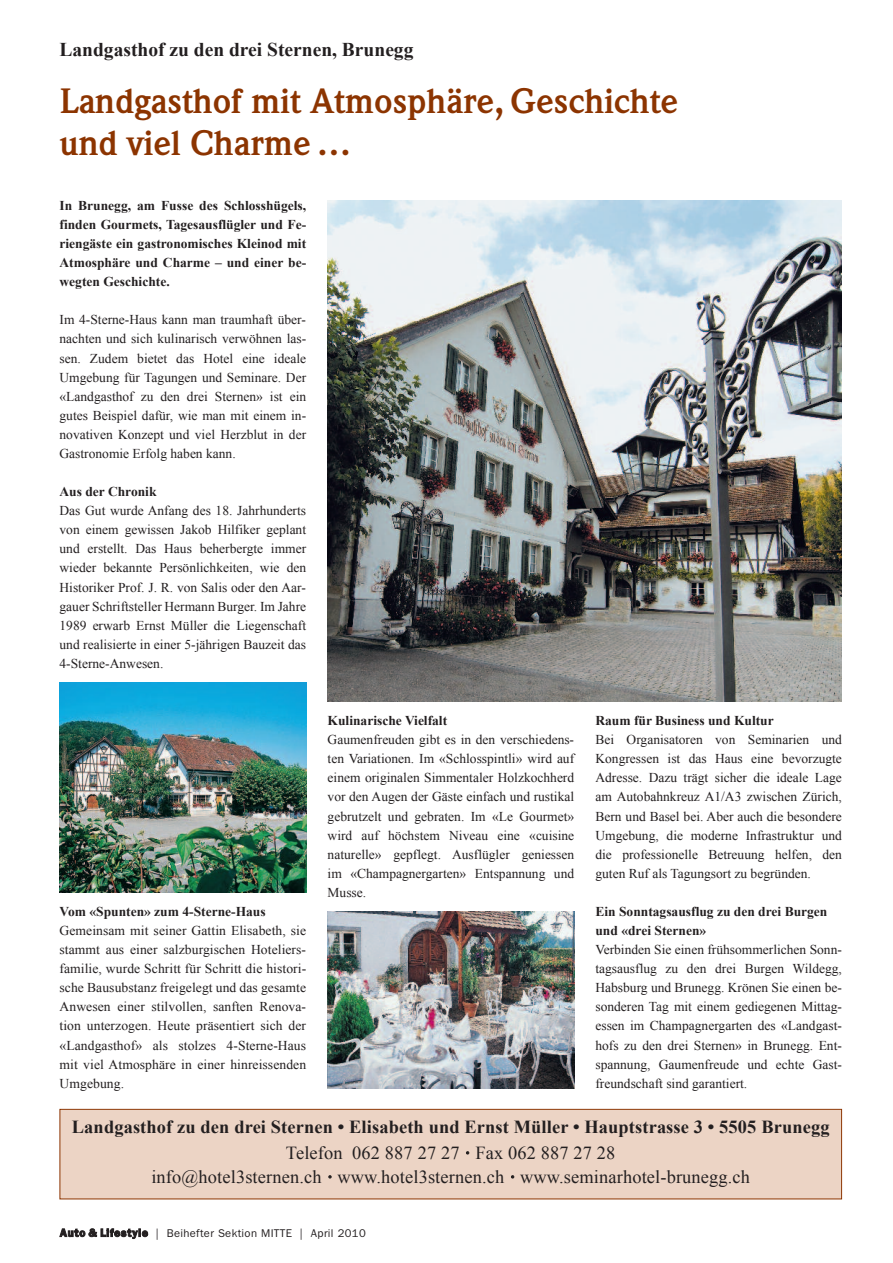
<style>
.page{position:relative;width:893px;height:1263px;background:#fff}
.page>*{position:absolute;margin:0;border:0;box-sizing:border-box;transform-origin:0 0}
.t1{font:700 34.5px/41.4px "Weidemann";color:#8c3400}
.t2{font:700 19.5px "Times New Roman";color:#231f20}
.t3{font:700 18.3px/26.1px "Times New Roman";letter-spacing:.005em;color:#231f20;text-align:center}
.t4{font:18.3px "Times New Roman";letter-spacing:.005em;color:#231f20}
.t5{font:13.5px/19px "Times New Roman";color:#231f20;text-align:justify}
.t6{font:700 13.5px/19px "Times New Roman";color:#231f20;text-align:justify}
.t7{font:11.25px "Franklin Gothic";letter-spacing:.03em;color:#231f20}
.s1{font-weight:400}
.s2{font-weight:700}
.s3{font-weight:600}
</style>
<div class="page">
<img style="left:328px;top:911px;width:246px;height:177px">
<img style="left:328px;top:201px;width:514px;height:500px">
<img style="left:60px;top:682px;width:246px;height:211px">
<div style="left:60px;top:1110px;width:781px;height:88px;background:#ecd4c5"></div>
<div style="left:60px;top:1109px;width:782px;height:90px;border:1px solid #8c3400"></div>
<h2 class="t2" style="left:60px;top:38px;width:355px">Landgasthof zu den drei Sternen, Brunegg</h2>
<h1 class="t1" style="left:60px;top:84px;width:620px">Landgasthof mit Atmosphäre, Geschichte und viel Charme …</h1>
<p class="t6" style="left:60px;top:196px;width:248px">In Brunegg, am Fusse des Schlosshügels, finden Gourmets, Tagesausflügler und Fe&shy;riengäste ein gastronomisches Kleinod mit Atmosphäre und Charme – und einer be&shy;wegten Geschichte.</p>
<p class="t5" style="left:60px;top:310px;width:248px">Im 4-Sterne-Haus kann man traumhaft über&shy;nachten und sich kulinarisch verwöhnen las&shy;sen. Zudem bietet das Hotel eine ideale Umgebung für Tagungen und Seminare. Der «Landgasthof zu den drei Sternen» ist ein gutes Beispiel dafür, wie man mit einem in&shy;novativen Konzept und viel Herzblut in der Gastronomie Erfolg haben kann.</p>
<p class="t6" style="left:60px;top:482px;width:99px">Aus der Chronik</p>
<p class="t5" style="left:60px;top:501px;width:248px">Das Gut wurde Anfang des 18. Jahrhunderts von einem gewissen Jakob Hilfiker geplant und erstellt. Das Haus beherbergte immer wieder bekannte Persönlichkeiten, wie den Historiker Prof. J. R. von Salis oder den Aar&shy;gauer Schriftsteller Hermann Burger. Im Jahre 1989 erwarb Ernst Müller die Liegenschaft und realisierte in einer 5-jährigen Bauzeit das 4-Sterne-Anwesen.</p>
<p class="t6" style="left:595px;top:711px;width:180px">Raum für Business und Kultur</p>
<p class="t5" style="left:595px;top:730px;width:248px">Bei Organisatoren von Seminarien und Kongressen ist das Haus eine bevorzugte Adresse. Dazu trägt sicher die ideale Lage am Autobahnkreuz A1/A3 zwischen Zürich, Bern und Basel bei. Aber auch die besondere Umgebung, die moderne Infrastruktur und die professionelle Betreuung helfen, den guten Ruf als Tagungsort zu begründen.</p>
<p class="t6" style="left:595px;top:902px;width:233px">Ein Sonntagsausflug zu den drei Burgen und «drei Sternen»</p>
<p class="t5" style="left:595px;top:940px;width:248px">Verbinden Sie einen frühsommerlichen Sonn&shy;tagsausflug zu den drei Burgen Wildegg, Habsburg und Brunegg. Krönen Sie einen be&shy;sonderen Tag mit einem gediegenen Mittag&shy;essen im Champagnergarten des «Landgast&shy;hofs zu den drei Sternen» in Brunegg. Ent&shy;spannung, Gaumenfreude und echte Gast&shy;freundschaft sind garantiert.</p>
<h3 class="t3" style="left:72px;top:1114px;width:759px">Landgasthof zu den drei Sternen • Elisabeth und Ernst Müller • Hauptstrasse 3 • 5505 Brunegg<br><span class="s1">Telefon 062 887 27 27</span> · <span class="s1">Fax 062 887 27 28</span></h3>
<h3 class="t4" style="left:151px;top:1167px;width:600px">info@hotel3sternen.ch <span class="s2">·</span> www.hotel3sternen.ch <span class="s2">·</span> www.seminarhotel-brunegg.ch</h3>
<p class="t6" style="left:328px;top:711px;width:121px">Kulinarische Vielfalt</p>
<p class="t5" style="left:328px;top:730px;width:248px">Gaumenfreuden gibt es in den verschiedens&shy;ten Variationen. Im «Schlosspintli» wird auf einem originalen Simmentaler Holzkochherd vor den Augen der Gäste einfach und rustikal gebrutzelt und gebraten. Im «Le Gourmet» wird auf höchstem Niveau eine «cuisine naturelle» gepflegt. Ausflügler geniessen im «Champagnergarten» Entspannung und Musse.</p>
<p class="t6" style="left:60px;top:902px;width:208px">Vom «Spunten» zum 4-Sterne-Haus</p>
<p class="t5" style="left:60px;top:921px;width:248px">Gemeinsam mit seiner Gattin Elisabeth, sie stammt aus einer salzburgischen Hoteliers&shy;familie, wurde Schritt für Schritt die histori&shy;sche Bausubstanz freigelegt und das gesamte Anwesen einer stilvollen, sanften Renova&shy;tion unterzogen. Heute präsentiert sich der «Landgasthof» als stolzes 4-Sterne-Haus mit viel Atmosphäre in einer hinreissenden Umgebung.</p>
<p class="t7" style="left:60px;top:1229px;width:307px"><span class="s3">Auto &amp; Lifestyle</span> | Beihefter Sektion MITTE | April 2010</p>
</div>
